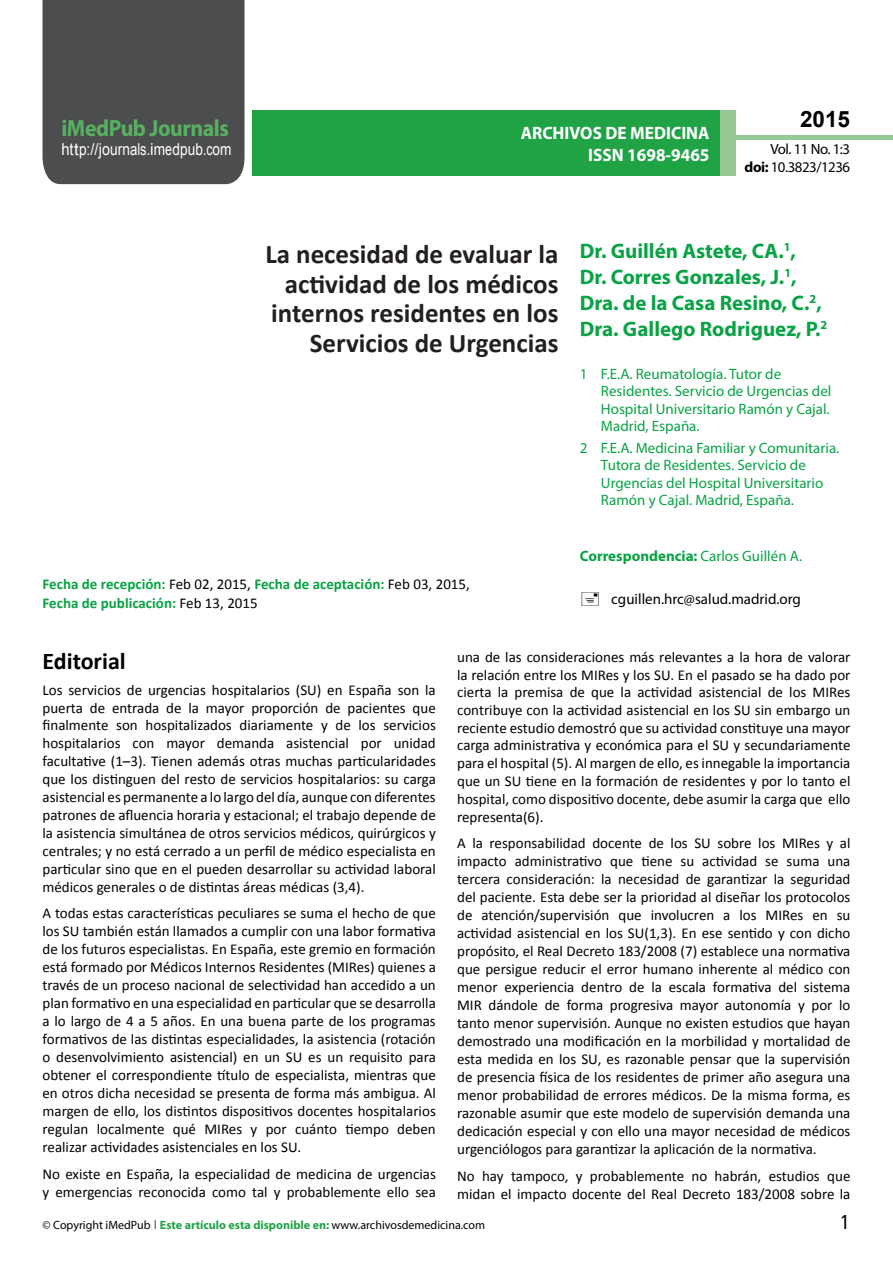
<style>
.page{position:relative;width:893px;height:1263px;background:#fff}
.page>*{position:absolute;margin:0;border:0;box-sizing:border-box;transform-origin:0 0}
.t1{font:700 27px/29.7px "Calibri";color:#231f20;text-align:right}
.t2{font:25.5px "Tunga";color:#000}
.t3{font:700 24px "Calibri";color:#000}
.t4{font:700 23.4px "Myriad Pro";letter-spacing:-.02em;color:#58b161;scale:.93 1}
.t5{font:700 22.5px "Arial";color:#000}
.t6{font:700 21px/26px "Myriad Pro";color:#09a245}
.t7{font:700 18px/21.6px "Myriad Pro";color:#fff;text-align:right;scale:.96 1}
.t8{font:16.5px "Arial";letter-spacing:.005em;color:#fff;scale:.89 1}
.t9{font:15px/18px "Calibri";color:#000;text-align:justify}
.t10{font:15px/17.4px "Myriad Pro";color:#09a245}
.t11{font:700 15px/18.8px "Calibri";color:#09a245}
.t12{font:700 15px "Myriad Pro";color:#09a245}
.t13{font:15px "Myriad Pro";color:#000}
.t14{font:14.85px/17.9px "Myriad Pro";letter-spacing:-.03em;color:#000;text-align:right}
.t15{font:12px "Myriad Pro";color:#000}
.s1{font-family:"Calibri"}
.s2{font-weight:700}
.s3{font-weight:400;color:#000}
.s4{font-weight:400}
.s5{font-family:"Tunga"}
.s6{font-weight:700;color:#1fa345}
.s7{font-weight:700;color:#1da34a}
</style>
<div class="page">
<div style="left:252px;top:110px;width:469px;height:66px;background:#1fa345"></div>
<div style="left:720px;top:110px;width:16px;height:66px;background:#96c896"></div>
<div style="left:43px;top:0;width:201px;height:184px;background:#4c4d4f"></div>
<div style="left:736px;top:135px;width:157px;height:5px;background:#96c996"></div>
<h3 class="t4" style="left:61px;top:113px;width:181px">iMedPub Journals</h3>
<p class="t8" style="left:61px;top:139px;width:193px">http://journals<span class="s1">.</span>imedpub<span class="s1">.</span>com</p>
<p class="t7" style="left:521px;top:122px;width:198px">ARCHIVOS DE MEDICINA<br>ISSN 1698-9465</p>
<h3 class="t5" style="left:800px;top:104px;width:52px">2015</h3>
<p class="t14" style="left:745px;top:140px;width:107px">Vol. 11 No. 1:3 <span class="s2">doi:</span> 10.3823/1236</p>
<h1 class="t1" style="left:265px;top:239px;width:295px">La necesidad de evaluar la actividad de los médicos internos residentes en los<br>Servicios de Urgencias</h1>
<h3 class="t6" style="left:580px;top:238px;width:249px">Dr. Guillén Astete, CA.<sup>1</sup>,<br>Dr. Corres Gonzales, J.<sup>1</sup>,<br>Dra. de la Casa Resino, C.<sup>2</sup>,<br>Dra. Gallego Rodriguez, P.<sup>2</sup></h3>
<p class="t10" style="left:601px;top:365px;width:232px;text-indent:-21px">1 F.E.A. Reumatología. Tutor de<br>Residentes. Servicio de Urgencias del<br>Hospital Universitario Ramón y Cajal.<br>Madrid, España.</p>
<p class="t10" style="left:601px;top:439px;width:240px;text-indent:-21px">2 F.E.A. Medicina Familiar y Comunitaria.<br>Tutora de Residentes. Servicio de Urgencias del Hospital Universitario Ramón y Cajal. Madrid, España.</p>
<p class="t11" style="left:43px;top:575px;width:429px">Fecha de recepción: <span class="s3">Feb 02, 2015,</span> Fecha de aceptación: <span class="s3">Feb 03, 2015,<br></span>Fecha de publicación: <span class="s3">Feb 13, 2015</span></p>
<p class="t12" style="left:580px;top:546px;width:224px">Correspondencia: <span class="s4">Carlos Guillén A.</span></p>
<p class="t13" style="left:611px;top:590px;width:191px">cguillen.hrc@salud.madrid.org</p>
<h3 class="t3" style="left:43px;top:645px;width:85px">Editorial</h3>
<p class="t9" style="left:43px;top:681px;width:395px">Los servicios de urgencias hospitalarios (SU) en España son la puerta de entrada de la mayor proporción de pacientes que finalmente son hospitalizados diariamente y de los servicios hospitalarios con mayor demanda asistencial por unidad facultative (1–3). Tienen además otras muchas particularidades que los distinguen del resto de servicios hospitalarios: su carga asistencial es permanente a lo largo del día, aunque con diferentes patrones de afluencia horaria y estacional; el trabajo depende de la asistencia simultánea de otros servicios médicos, quirúrgicos y centrales; y no está cerrado a un perfil de médico especialista en particular sino que en el pueden desarrollar su actividad laboral médicos generales o de distintas áreas médicas (3,4).</p>
<p class="t9" style="left:43px;top:904px;width:395px">A todas estas características peculiares se suma el hecho de que los SU también están llamados a cumplir con una labor formativa de los futuros especialistas. En España, este gremio en formación está formado por Médicos Internos Residentes (MIRes) quienes a través de un proceso nacional de selectividad han accedido a un plan formativo en una especialidad en particular que se desarrolla a lo largo de 4 a 5 años. En una buena parte de los programas formativos de las distintas especialidades, la asistencia (rotación o desenvolvimiento asistencial) en un SU es un requisito para obtener el correspondiente título de especialista, mientras que en otros dicha necesidad se presenta de forma más ambigua. Al margen de ello, los distintos dispositivos docentes hospitalarios regulan localmente qué MIRes y por cuánto tiempo deben realizar actividades asistenciales en los SU.</p>
<p class="t9" style="left:43px;top:1165px;width:395px">No existe en España, la especialidad de medicina de urgencias y emergencias reconocida como tal y probablemente ello sea</p>
<p class="t9" style="left:457px;top:648px;width:395px">una de las consideraciones más relevantes a la hora de valorar la relación entre los MIRes y los SU. En el pasado se ha dado por cierta la premisa de que la actividad asistencial de los MIRes contribuye con la actividad asistencial en los SU sin embargo un reciente estudio demostró que su actividad constituye una mayor carga administrativa y económica para el SU y secundariamente para el hospital (5). Al margen de ello, es innegable la importancia que un SU tiene en la formación de residentes y por lo tanto el hospital, como dispositivo docente, debe asumir la carga que ello representa(6).</p>
<p class="t9" style="left:457px;top:834px;width:395px">A la responsabilidad docente de los SU sobre los MIRes y al impacto administrativo que tiene su actividad se suma una tercera consideración: la necesidad de garantizar la seguridad del paciente. Esta debe ser la prioridad al diseñar los protocolos de atención/supervisión que involucren a los MIRes en su actividad asistencial en los SU(1,3). En ese sentido y con dicho propósito, el Real Decreto 183/2008 (7) establece una normativa que persigue reducir el error humano inherente al médico con menor experiencia dentro de la escala formativa del sistema MIR dándole de forma progresiva mayor autonomía y por lo tanto menor supervisión. Aunque no existen estudios que hayan demostrado una modificación en la morbilidad y mortalidad de esta medida en los SU, es razonable pensar que la supervisión de presencia física de los residentes de primer año asegura una menor probabilidad de errores médicos. De la misma forma, es razonable asumir que este modelo de supervisión demanda una dedicación especial y con ello una mayor necesidad de médicos urgenciólogos para garantizar la aplicación de la normativa.</p>
<p class="t9" style="left:457px;top:1167px;width:395px">No hay tampoco, y probablemente no habrán, estudios que midan el impacto docente del Real Decreto 183/2008 sobre la</p>
<p class="t15" style="left:43px;top:1217px;width:444px">© Copyright iMedPub <span class="s5">|</span> <span class="s6">Este artículo esta disp</span><span class="s7">oni</span><span class="s6">ble en:</span> www.archivosdemedicina.com</p>
<h2 class="t2" style="left:841px;top:1205px;width:9px">1</h2>
</div>
